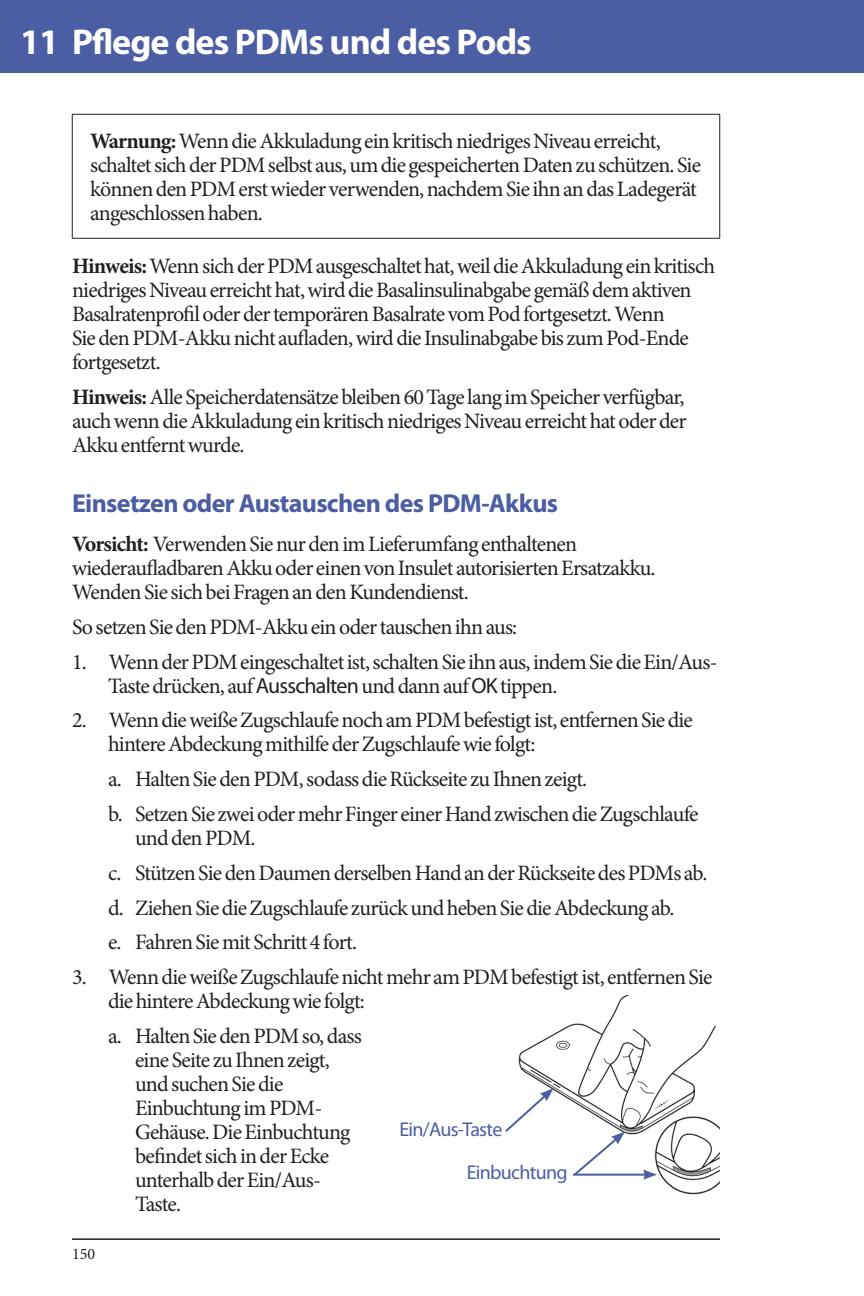
<style>
.page{position:relative;width:864px;height:1296px;background:#fff}
.page>*{position:absolute;margin:0;border:0;box-sizing:border-box;transform-origin:0 0}
.t1{font:700 36px "Myriad Pro";letter-spacing:-.025em;color:#fff}
.Head2{font:700 26px "Myriad Pro";letter-spacing:-.025em;color:#4b5ea3}
.BodyText{font:22px/24px "Minion Pro";letter-spacing:-.035em;color:#231f20}
.Callout{font:20px "Myriad Pro";letter-spacing:-.035em;color:#4b5ea3}
.t2{font:16px "Minion Pro";color:#231f20}
.s1{font-weight:700}
.s2{font-family:"Myriad Pro"}
</style>
<div class="page">
<div style="left:0;top:0;width:864px;height:73px;background:#4b5ea3"></div>
<hr style="left:72px;top:1238px;width:648px;height:2px;background:#231f20">
<hr style="left:72px;top:114px;width:648px;height:1px;background:#231f20">
<hr style="left:72px;top:115px;width:1px;height:123px;background:#231f20">
<hr style="left:719px;top:115px;width:1px;height:123px;background:#231f20">
<hr style="left:72px;top:238px;width:648px;height:1px;background:#231f20">
<img style="left:518px;top:995px;width:202px;height:200px">
<hr style="left:573px;top:1174px;width:73px;height:2px;background:#4b5ea3">
<svg style="left:643px;top:1170px;width:14px;height:10px"></svg>
<svg style="left:572px;top:1132px;width:53px;height:46px"></svg>
<svg style="left:505px;top:1088px;width:49px;height:46px"></svg>
<h1 class="t1" style="left:20px;top:18px;width:513px">11 Pflege des PDMs und des Pods</h1>
<p class="BodyText" style="left:90px;top:129px;width:612px"><span class="s1">Warnung:</span> Wenn die Akkuladung ein kritisch niedriges Niveau erreicht, schaltet sich der PDM selbst aus, um die gespeicherten Daten zu schützen. Sie können den PDM erst wieder verwenden, nachdem Sie ihn an das Ladegerät angeschlossen haben.</p>
<p class="BodyText" style="left:72px;top:254px;width:645px"><span class="s1">Hinweis:</span> Wenn sich der PDM ausgeschaltet hat, weil die Akkuladung ein kritisch niedriges Niveau erreicht hat, wird die Basalinsulinabgabe gemäß dem aktiven Basalratenprofil oder der temporären Basalrate vom Pod fortgesetzt. Wenn<br>Sie den PDM-Akku nicht aufladen, wird die Insulinabgabe bis zum Pod-Ende fortgesetzt.</p>
<p class="BodyText" style="left:72px;top:385px;width:616px;text-align:justify"><span class="s1">Hinweis:</span> Alle Speicherdatensätze bleiben 60 Tage lang im Speicher verfügbar, auch wenn die Akkuladung ein kritisch niedriges Niveau erreicht hat oder der Akku entfernt wurde.</p>
<p class="Head2" style="left:72px;top:486px;width:488px">Einsetzen oder Austauschen des PDM-Akkus</p>
<p class="BodyText" style="left:72px;top:532px;width:585px"><span class="s1">Vorsicht:</span> Verwenden Sie nur den im Lieferumfang enthaltenen wiederaufladbaren Akku oder einen von Insulet autorisierten Ersatzakku.<br>Wenden Sie sich bei Fragen an den Kundendienst.</p>
<p class="BodyText" style="left:72px;top:615px;width:447px">So setzen Sie den PDM-Akku ein oder tauschen ihn aus:</p>
<p class="BodyText" style="left:108px;top:650px;width:611px;text-indent:-36px">1. Wenn der PDM eingeschaltet ist, schalten Sie ihn aus, indem Sie die Ein/Aus-<br>Taste drücken, auf <span class="s2">Ausschalten</span> und dann auf <span class="s2">OK</span> tippen.</p>
<p class="BodyText" style="left:108px;top:708px;width:586px;text-indent:-36px">2. Wenn die weiße Zugschlaufe noch am PDM befestigt ist, entfernen Sie die hintere Abdeckung mithilfe der Zugschlaufe wie folgt:</p>
<p class="BodyText" style="left:108px;top:767px;width:481px">a. Halten Sie den PDM, sodass die Rückseite zu Ihnen zeigt.</p>
<p class="BodyText" style="left:135px;top:802px;width:565px;text-indent:-27px">b. Setzen Sie zwei oder mehr Finger einer Hand zwischen die Zugschlaufe und den PDM.</p>
<p class="BodyText" style="left:108px;top:861px;width:601px">c. Stützen Sie den Daumen derselben Hand an der Rückseite des PDMs ab.</p>
<p class="BodyText" style="left:108px;top:896px;width:568px">d. Ziehen Sie die Zugschlaufe zurück und heben Sie die Abdeckung ab.</p>
<p class="BodyText" style="left:108px;top:930px;width:251px">e. Fahren Sie mit Schritt 4 fort.</p>
<p class="BodyText" style="left:108px;top:965px;width:606px;text-indent:-36px">3. Wenn die weiße Zugschlaufe nicht mehr am PDM befestigt ist, entfernen Sie die hintere Abdeckung wie folgt:</p>
<p class="BodyText" style="left:135px;top:1024px;width:228px;text-indent:-27px">a. Halten Sie den PDM so, dass eine Seite zu Ihnen zeigt, und suchen Sie die<br>Einbuchtung im PDM-<br>Gehäuse. Die Einbuchtung befindet sich in der Ecke unterhalb der Ein/Aus-<br>Taste.</p>
<p class="Callout" style="left:399px;top:1117px;width:104px">Ein/Aus-Taste</p>
<p class="Callout" style="left:467px;top:1160px;width:102px">Einbuchtung</p>
<p class="t2" style="left:72px;top:1243px;width:25px">150</p>
</div>
